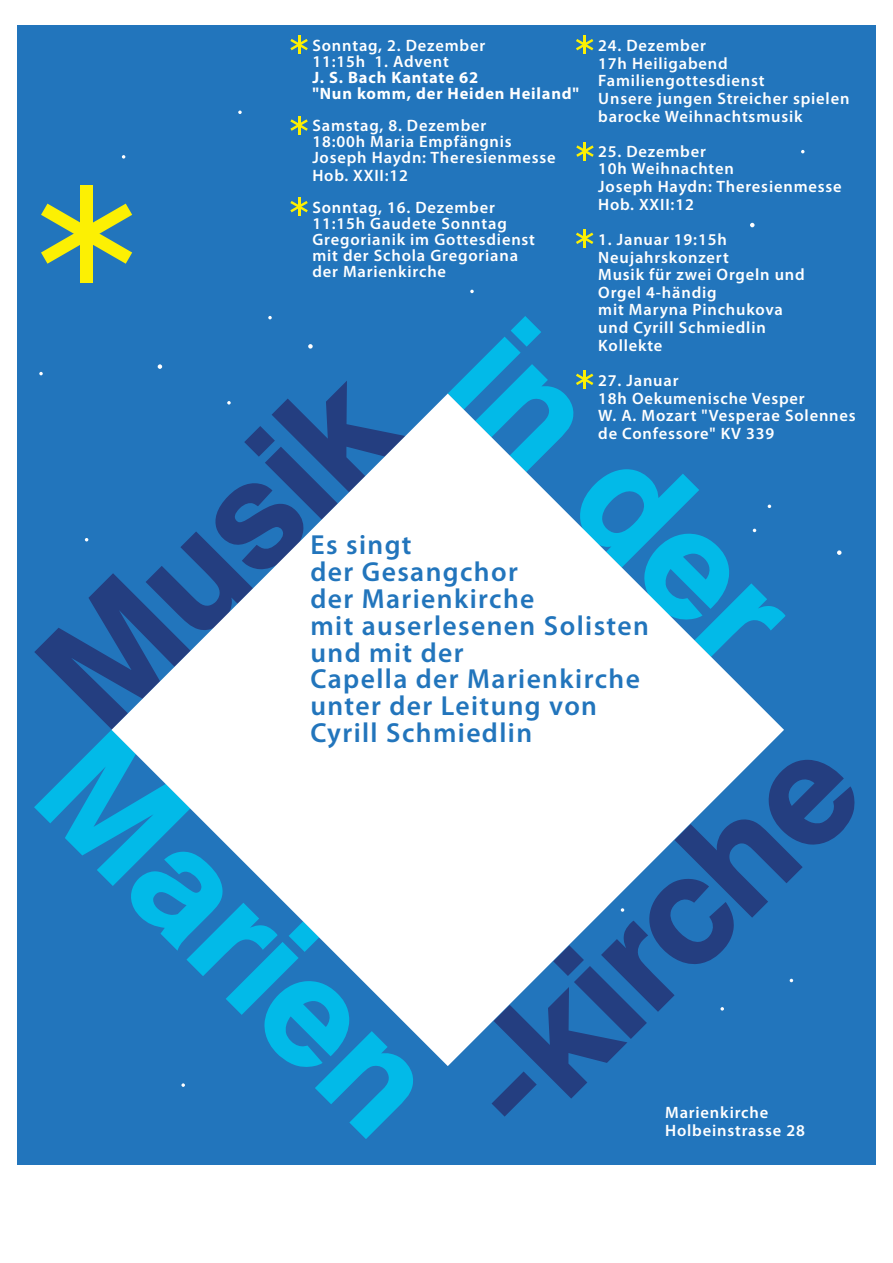
<style>
.page{position:relative;width:893px;height:1263px;background:#fff}
.page>*{position:absolute;margin:0;border:0;box-sizing:border-box;transform-origin:0 0}
.t1{font:500 155.4px "AG Buch BQ";color:#243e80}
.t2{font:500 155.4px "AG Buch BQ";color:#02bae8}
.t3{font:600 27.6px/26.8px "Myriad Pro";letter-spacing:.05em;color:#2275bc}
.t4{font:600 16.5px/17.5px "Myriad Pro";letter-spacing:.05em;color:#fff}
.t5{font:700 16.5px/16px "Myriad Pro";letter-spacing:.05em;color:#fff}
</style>
<div class="page">
<div style="left:17px;top:25px;width:858px;height:1140px;background:#2275bc"></div>
<svg style="left:181px;top:1083px;width:4px;height:4px"></svg>
<svg style="left:470px;top:290px;width:4px;height:3px"></svg>
<svg style="left:39px;top:372px;width:4px;height:3px"></svg>
<svg style="left:268px;top:316px;width:4px;height:3px"></svg>
<svg style="left:122px;top:155px;width:3px;height:4px"></svg>
<svg style="left:238px;top:111px;width:4px;height:3px"></svg>
<svg style="left:158px;top:364px;width:4px;height:5px"></svg>
<svg style="left:837px;top:550px;width:4px;height:5px"></svg>
<svg style="left:750px;top:223px;width:4px;height:4px"></svg>
<svg style="left:308px;top:344px;width:5px;height:5px"></svg>
<svg style="left:112px;top:394px;width:672px;height:672px"></svg>
<div style="left:80px;top:185px;width:13px;height:98px;background:#fcf003"></div>
<svg style="left:41px;top:204px;width:91px;height:60px"></svg>
<svg style="left:290px;top:35px;width:18px;height:19px"></svg>
<hr style="left:583px;top:35px;width:3px;height:19px;background:#fcf003">
<svg style="left:576px;top:39px;width:17px;height:11px"></svg>
<svg style="left:576px;top:142px;width:18px;height:18px"></svg>
<hr style="left:583px;top:229px;width:3px;height:19px;background:#fcf003">
<svg style="left:576px;top:233px;width:17px;height:11px"></svg>
<hr style="left:583px;top:370px;width:3px;height:19px;background:#fcf003">
<svg style="left:576px;top:374px;width:17px;height:11px"></svg>
<svg style="left:290px;top:116px;width:18px;height:18px"></svg>
<svg style="left:290px;top:197px;width:18px;height:19px"></svg>
<p class="t4" style="left:598px;top:36px;width:253px">24. Dezember<br>17h Heiligabend<br>Familiengottesdienst<br>Unsere jungen Streicher spielen barocke Weihnachtsmusik</p>
<p class="t4" style="left:598px;top:142px;width:245px">25. Dezember<br>10h Weihnachten<br>Joseph Haydn: Theresienmesse<br>Hob. XXII:12</p>
<p class="t4" style="left:598px;top:230px;width:208px">1. Januar 19:15h<br>Neujahrskonzert<br>Musik für zwei Orgeln und<br>Orgel 4-händig<br>mit Maryna Pinchukova und Cyrill Schmiedlin<br>Kollekte</p>
<p class="t4" style="left:598px;top:371px;width:259px">27. Januar<br>18h Oekumenische Vesper<br>W. A. Mozart "Vesperae Solennes de Confessore" KV 339</p>
<p class="t4" style="left:312px;top:37px;width:174px;line-height:16px">Sonntag, 2. Dezember<br>11:15h 1. Advent</p>
<p class="t5" style="left:312px;top:69px;width:268px">J. S. Bach Kantate 62<br>"Nun komm, der Heiden Heiland"</p>
<p class="t4" style="left:312px;top:117px;width:245px;line-height:16px">Samstag, 8. Dezember<br>18:00h Maria Empfängnis<br>Joseph Haydn: Theresienmesse</p>
<p class="t4" style="left:312px;top:159px;width:184px;line-height:32.1px">Hob. XXII:12<br>Sonntag, 16. Dezember</p>
<p class="t4" style="left:312px;top:215px;width:224px;line-height:16px">11:15h Gaudete Sonntag<br>Gregorianik im Gottesdienst mit der Schola Gregoriana der Marienkirche</p>
<h1 class="t2" style="left:547px;top:283px;width:406px;rotate:45deg">in der</h1>
<h1 class="t1" style="left:1px;top:631px;width:422px;rotate:-45deg">Musik</h1>
<h2 class="t3" style="left:310px;top:531px;width:340px">Es singt<br>der Gesangchor<br>der Marienkirche<br>mit auserlesenen Solisten und mit der<br>Capella der Marienkirche unter der Leitung von<br>Cyrill Schmiedlin</h2>
<h1 class="t2" style="left:133px;top:696px;width:487px;rotate:45deg">Marien</h1>
<h1 class="t1" style="left:419px;top:1040px;width:490px;rotate:-45deg">-kirche</h1>
<p class="t4" style="left:665px;top:1104px;width:141px">Marienkirche<br>Holbeinstrasse 28</p>
</div>
